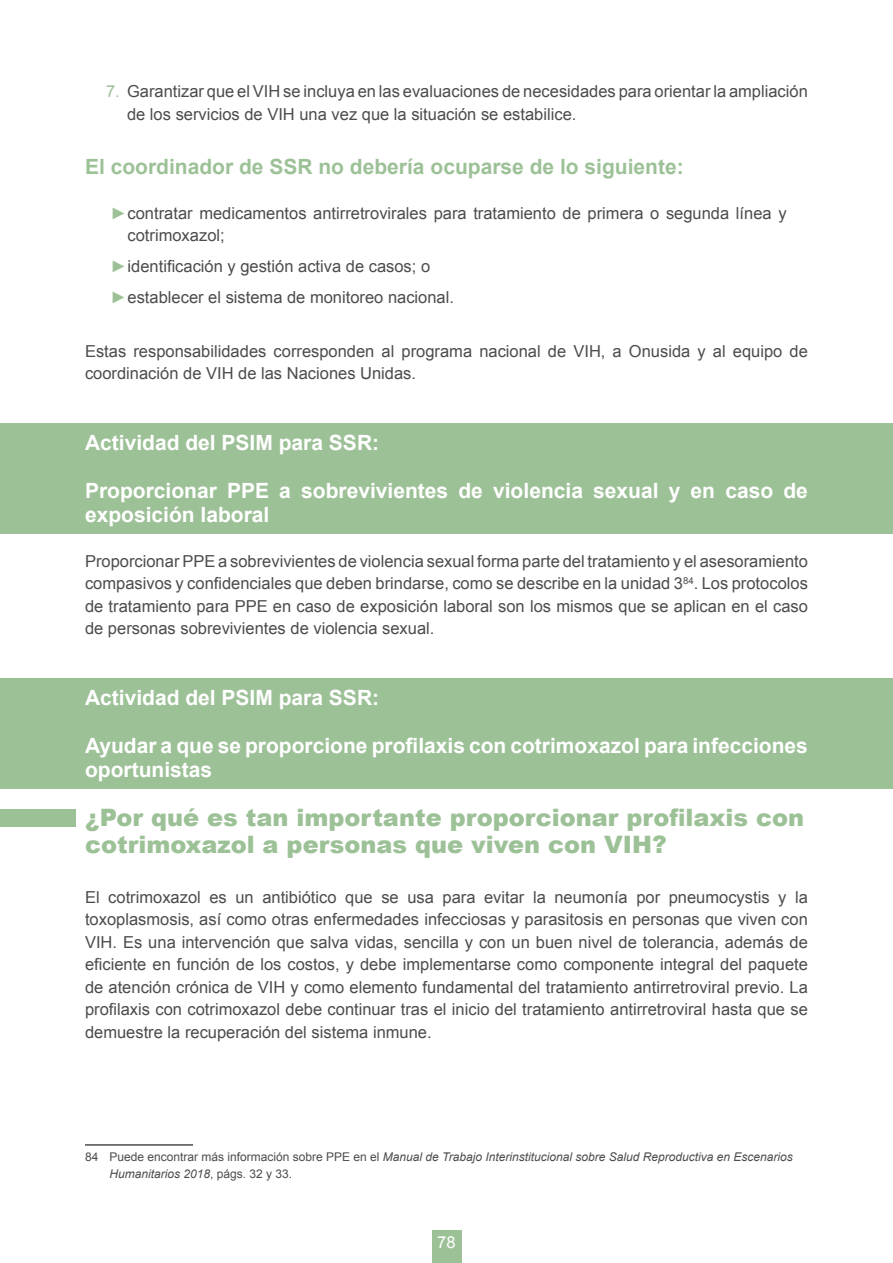
<style>
.page{position:relative;width:893px;height:1263px;background:#fff}
.page>*{position:absolute;margin:0;border:0;box-sizing:border-box;transform-origin:0 0}
.t1{font:900 24px/27px "Arial";color:#9dc197}
.t2{font:700 21px/24px "Arial";color:#fff}
.t3{font:700 21px "Arial";color:#9dc197}
.t4{font:16.5px/22.5px "Arial";color:#4c4c4c}
.t5{font:16.5px "Arial";color:#fff}
.t6{font:italic 12px/16.5px "Arial";color:#4c4c4c}
.s1{color:#9dc197}
.s2{font-style:normal}
</style>
<div class="page">
<div style="left:432px;top:1231px;width:29px;height:32px;background:#9dc197"></div>
<div style="left:0;top:679px;width:893px;height:110px;background:#9dc197"></div>
<div style="left:0;top:423px;width:893px;height:110px;background:#9dc197"></div>
<hr style="left:85px;top:1144px;width:108px;height:2px;background:#4c4c4c">
<div style="left:0;top:809px;width:75px;height:17px;background:#9dc197"></div>
<p class="t4" style="left:127px;top:80px;width:682px;text-indent:-21px"><span class="s1">7.</span> Garantizar que el VIH se incluya en las evaluaciones de necesidades para orientar la ampliación de los servicios de VIH una vez que la situación se estabilice.</p>
<p class="t3" style="left:85px;top:152px;width:600px">El coordinador de SSR no debería ocuparse de lo siguiente:</p>
<p class="t4" style="left:128px;top:202px;width:661px;text-indent:-17px"><span class="s1">►</span>contratar medicamentos antirretrovirales para tratamiento de primera o segunda línea y cotrimoxazol;</p>
<p class="t4" style="left:111px;top:251px;width:345px;line-height:31px"><span class="s1">►</span>identificación y gestión activa de casos; o <span class="s1">►</span>establecer el sistema de monitoreo nacional.</p>
<p class="t4" style="left:85px;top:340px;width:724px">Estas responsabilidades corresponden al programa nacional de VIH, a Onusida y al equipo de coordinación de VIH de las Naciones Unidas.</p>
<p class="t2" style="left:85px;top:431px;width:296px">Actividad del PSIM para SSR:</p>
<p class="t2" style="left:85px;top:479px;width:724px">Proporcionar PPE a sobrevivientes de violencia sexual y en caso de exposición laboral</p>
<p class="t4" style="left:85px;top:550px;width:724px;text-align:justify">Proporcionar PPE a sobrevivientes de violencia sexual forma parte del tratamiento y el asesoramiento compasivos y confidenciales que deben brindarse, como se describe en la unidad 3<sup>84</sup>. Los protocolos de tratamiento para PPE en caso de exposición laboral son los mismos que se aplican en el caso de personas sobrevivientes de violencia sexual.</p>
<p class="t2" style="left:85px;top:686px;width:296px">Actividad del PSIM para SSR:</p>
<p class="t2" style="left:85px;top:734px;width:724px">Ayudar a que se proporcione profilaxis con cotrimoxazol para infecciones oportunistas</p>
<h1 class="t1" style="left:85px;top:803px;width:721px">¿Por qué es tan importante proporcionar profilaxis con cotrimoxazol a personas que viven con VIH?</h1>
<p class="t4" style="left:85px;top:886px;width:724px;text-align:justify">El cotrimoxazol es un antibiótico que se usa para evitar la neumonía por pneumocystis y la toxoplasmosis, así como otras enfermedades infecciosas y parasitosis en personas que viven con VIH. Es una intervención que salva vidas, sencilla y con un buen nivel de tolerancia, además de eficiente en función de los costos, y debe implementarse como componente integral del paquete de atención crónica de VIH y como elemento fundamental del tratamiento antirretroviral previo. La profilaxis con cotrimoxazol debe continuar tras el inicio del tratamiento antirretroviral hasta que se demuestre la recuperación del sistema inmune.</p>
<p class="t6" style="left:109px;top:1149px;width:685px;text-indent:-24px"><span class="s2">84 Puede encontrar más información sobre PPE en el</span> Manual de Trabajo Interinstitucional sobre Salud Reproductiva en Escenarios<br>Humanitarios 2018<span class="s2">, págs. 32 y 33.</span></p>
<p class="t5" style="left:437px;top:1231px;width:20px">78</p>
</div>
